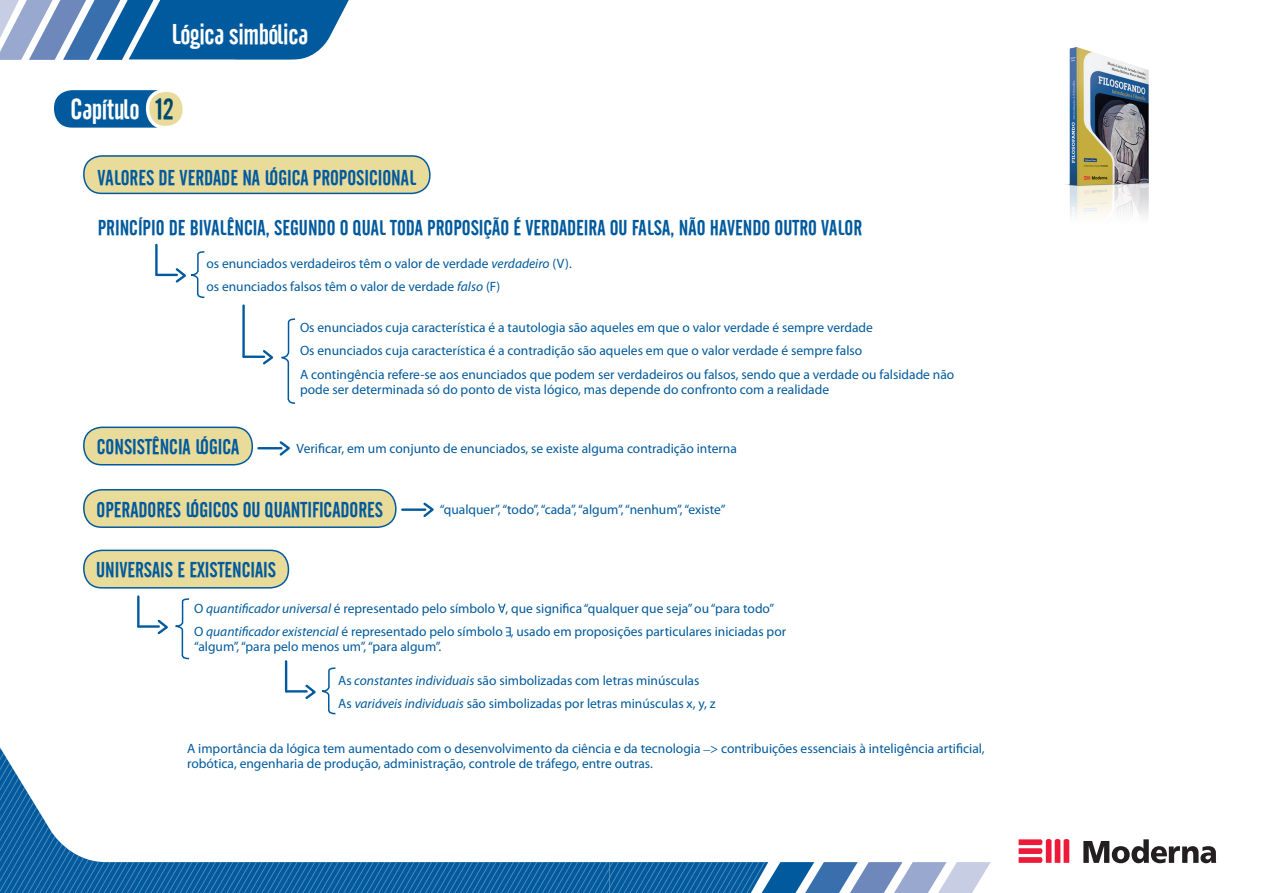
<style>
.page{position:relative;width:1263px;height:893px;background:#fff}
.page>*{position:absolute;margin:0;border:0;box-sizing:border-box;transform-origin:0 0}
.t1{font:28.8px "Cafeta";letter-spacing:-.015em;color:#fff}
.t2{font:28.8px "Cafeta";color:#00486a}
.t3{font:28.5px "Cafeta";letter-spacing:-.015em;color:#fff}
.t4{font:21px "Cafeta";color:#015a9d}
.t5{font:13.5px/15px "Myriad Pro";color:#015a9d}
.s1{font-style:italic}
</style>
<div class="page">
<svg style="left:0;top:747px;width:609px;height:146px"></svg>
<svg style="left:609px;top:862px;width:382px;height:31px;background:#5e90be"></svg>
<svg style="left:1018px;top:839px;width:51px;height:24px"></svg>
<svg style="left:1083px;top:839px;width:133px;height:24px"></svg>
<svg style="left:498px;top:604px;width:8px;height:9px"></svg>
<svg style="left:506px;top:627px;width:5px;height:9px"></svg>
<div style="left:54px;top:90px;width:130px;height:38px;background:#015a9d;border-radius:18px"></div>
<div style="left:148px;top:90px;width:36px;height:38px;background:#e9dc9b;border-radius:18px"></div>
<div style="left:146px;top:88px;width:40px;height:41px;border:3px solid #fff;border-radius:18px"></div>
<svg style="left:0;top:0;width:349px;height:60px;background:#4380b4"></svg>
<img style="left:1065px;top:47px;width:84px;height:170px">
<div style="left:84px;top:156px;width:346px;height:37px;background:#e9dc9b;border-radius:18px"></div>
<div style="left:83px;top:155px;width:348px;height:39px;border:2px solid #015a9d;border-radius:18px"></div>
<div style="left:84px;top:490px;width:312px;height:37px;background:#e9dc9b;border-radius:18px"></div>
<div style="left:83px;top:489px;width:313px;height:39px;border:2px solid #015a9d;border-radius:18px"></div>
<div style="left:84px;top:427px;width:168px;height:38px;background:#e9dc9b;border-radius:18px"></div>
<div style="left:83px;top:427px;width:170px;height:38px;border:2px solid #015a9d;border-radius:18px"></div>
<div style="left:84px;top:550px;width:204px;height:38px;background:#e9dc9b;border-radius:18px"></div>
<div style="left:83px;top:550px;width:206px;height:39px;border:2px solid #015a9d;border-radius:18px"></div>
<svg style="left:174px;top:251px;width:31px;height:48px"></svg>
<hr style="left:156px;top:274px;width:21px;height:2px;background:#015a9d">
<hr style="left:155px;top:245px;width:3px;height:30px;background:#015a9d">
<hr style="left:138px;top:625px;width:21px;height:3px;background:#015a9d">
<hr style="left:137px;top:596px;width:3px;height:30px;background:#015a9d">
<svg style="left:305px;top:667px;width:31px;height:48px"></svg>
<hr style="left:286px;top:690px;width:21px;height:3px;background:#015a9d">
<hr style="left:285px;top:661px;width:2px;height:30px;background:#015a9d">
<hr style="left:244px;top:356px;width:20px;height:2px;background:#015a9d">
<hr style="left:242px;top:306px;width:3px;height:51px;background:#015a9d">
<svg style="left:261px;top:318px;width:35px;height:86px"></svg>
<svg style="left:155px;top:598px;width:35px;height:62px"></svg>
<hr style="left:402px;top:508px;width:23px;height:3px;background:#015a9d">
<svg style="left:421px;top:502px;width:13px;height:15px"></svg>
<hr style="left:258px;top:447px;width:23px;height:2px;background:#015a9d">
<svg style="left:277px;top:441px;width:13px;height:15px"></svg>
<p class="t3" style="left:171px;top:18px;width:139px">Lógica simbólica</p>
<p class="t1" style="left:70px;top:93px;width:71px">Capítulo</p>
<p class="t2" style="left:156px;top:93px;width:20px">12</p>
<p class="t4" style="left:98px;top:166px;width:320px">VALORES DE VERDADE NA LÓGICA PROPOSICIONAL</p>
<p class="t4" style="left:98px;top:216px;width:766px">PRINCÍPIO DE BIVALÊNCIA, SEGUNDO O QUAL TODA PROPOSIÇÃO É VERDADEIRA OU FALSA, NÃO HAVENDO OUTRO VALOR</p>
<p class="t5" style="left:206px;top:255px;width:367px">os enunciados verdadeiros têm o valor de verdade <span class="s1">verdadeiro</span> (V).</p>
<p class="t5" style="left:206px;top:279px;width:295px">os enunciados falsos têm o valor de verdade <span class="s1">falso</span> (F)</p>
<p class="t4" style="left:97px;top:435px;width:144px">CONSISTÊNCIA LÓGICA</p>
<p class="t5" style="left:300px;top:320px;width:574px">Os enunciados cuja característica é a tautologia são aqueles em que o valor verdade é sempre verdade</p>
<p class="t5" style="left:300px;top:343px;width:564px">Os enunciados cuja característica é a contradição são aqueles em que o valor verdade é sempre falso</p>
<p class="t5" style="left:300px;top:367px;width:656px">A contingência refere-se aos enunciados que podem ser verdadeiros ou falsos, sendo que a verdade ou falsidade não pode ser determinada só do ponto de vista lógico, mas depende do confronto com a realidade</p>
<p class="t5" style="left:297px;top:441px;width:442px">Verificar, em um conjunto de enunciados, se existe alguma contradição interna</p>
<p class="t4" style="left:97px;top:498px;width:288px">OPERADORES LÓGICOS OU QUANTIFICADORES</p>
<p class="t4" style="left:96px;top:558px;width:182px">UNIVERSAIS E EXISTENCIAIS</p>
<p class="t5" style="left:440px;top:502px;width:287px">“qualquer”, “todo”, “cada”, “algum”, “nenhum”, “existe”</p>
<p class="t5" style="left:194px;top:601px;width:582px">O <span class="s1">quantificador universal</span> é representado pelo símbolo , que significa “qualquer que seja” ou “para todo”</p>
<p class="t5" style="left:194px;top:624px;width:594px">O <span class="s1">quantificador existencial</span> é representado pelo símbolo , usado em proposições particulares iniciadas por “algum”, “para pelo menos um”, “para algum”.</p>
<p class="t5" style="left:338px;top:672px;width:363px">As <span class="s1">constantes individuais</span> são simbolizadas com letras minúsculas</p>
<p class="t5" style="left:338px;top:696px;width:379px">As <span class="s1">variáveis individuais</span> são simbolizadas por letras minúsculas x, y, z</p>
<p class="t5" style="left:187px;top:741px;width:799px">A importância da lógica tem aumentado com o desenvolvimento da ciência e da tecnologia _&gt; contribuições essenciais à inteligência artificial, robótica, engenharia de produção, administração, controle de tráfego, entre outras.</p>
</div>
